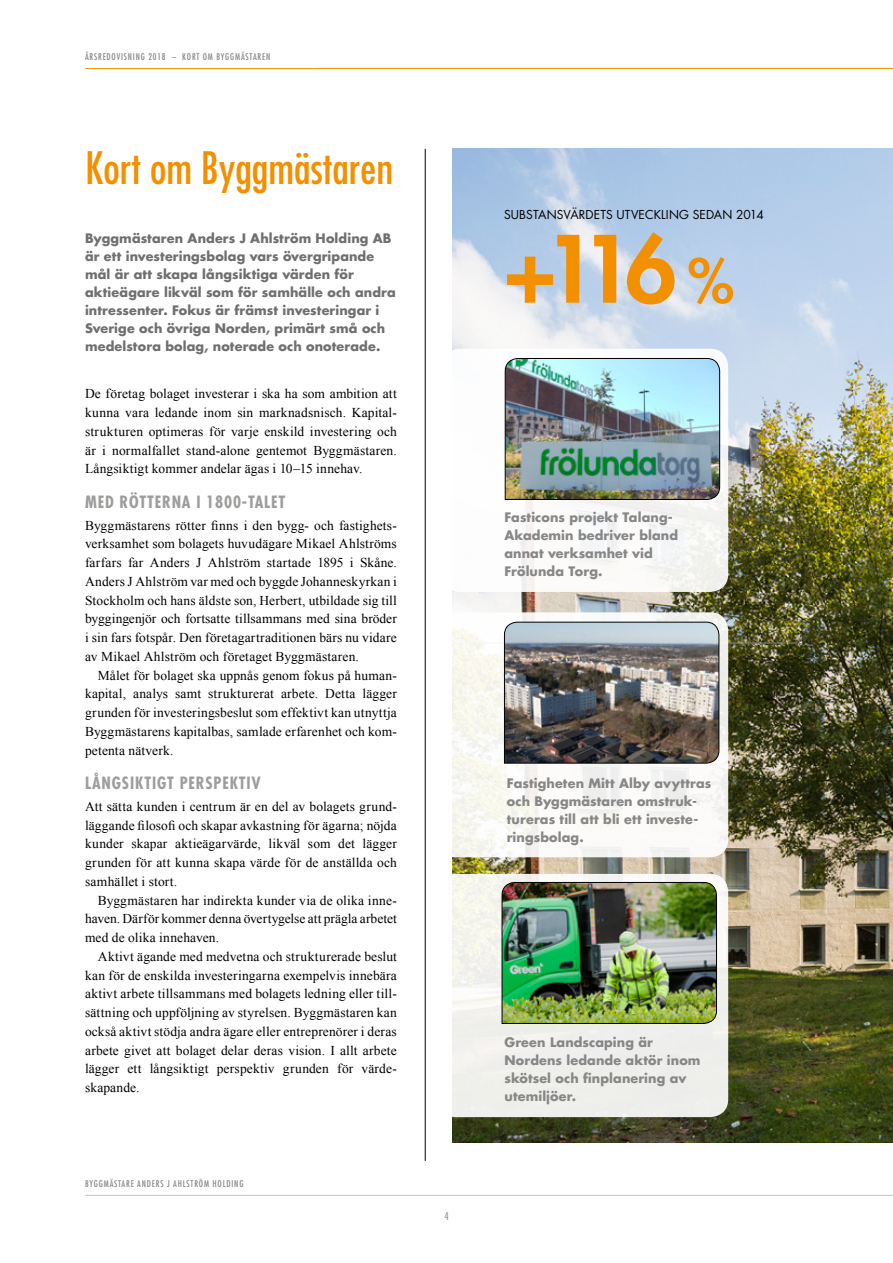
<style>
.page{position:relative;width:893px;height:1263px;background:#fff}
.page>*{position:absolute;margin:0;border:0;box-sizing:border-box;transform-origin:0 0}
.t1{font:800 90px "Futura LT";color:#f39000}
.t2{font:condensed 43.5px "Futura LT";color:#f39000}
.t3{font:700 condensed 16.5px "Futura LT";letter-spacing:.05em;color:#9d9d9c}
.t4{font:13.5px/18.8px "Times New Roman";letter-spacing:.01em;color:#000;text-align:justify}
.t5{font:700 12.75px/18px "Futura LT";letter-spacing:.01em;color:#6f6f6f}
.t6{font:700 12.75px/18px "Futura LT";letter-spacing:.01em;color:#878787}
.t7{font:12px "Futura LT";letter-spacing:.01em;color:#000}
.t8{font:condensed 10.5px "Futura LT";color:#9d9d9c}
.t9{font:condensed 9px "Futura LT";letter-spacing:.09em;color:#878787}
.s1{font-size:58.5px}
</style>
<div class="page">
<hr style="left:85px;top:68px;width:808px;height:1px;background:#f39000">
<hr style="left:85px;top:1195px;width:808px;height:1px;background:#c6c6c6">
<img style="left:453px;top:149px;width:440px;height:993px">
<hr style="left:425px;top:149px;width:1px;height:1012px;background:#000">
<hr style="left:459px;top:643px;width:338px;height:1px;background:#878787">
<svg style="left:438px;top:874px;width:290px;height:243px;fill:#eff0ec"></svg>
<div style="left:438px;top:612px;width:290px;height:245px;background:linear-gradient(to right,#fafaf5,#f7f6f5);border-radius:18px"></div>
<div style="left:442px;top:349px;width:286px;height:243px;background:#fff;border-radius:18px"></div>
<img style="left:501px;top:882px;width:216px;height:142px">
<img style="left:504px;top:621px;width:216px;height:143px">
<img style="left:504px;top:358px;width:216px;height:142px">
<p class="t9" style="left:85px;top:52px;width:187px">ÅRSREDOVISNING 2018 – KORT OM BYGGMÄSTAREN</p>
<h2 class="t2" style="left:85px;top:141px;width:310px">Kort om Byggmästaren</h2>
<p class="t5" style="left:85px;top:229px;width:312px">Byggmästaren Anders J Ahlström Holding AB är ett investeringsbolag vars övergripande mål är att skapa långsiktiga värden för aktieägare likväl som för samhälle och andra intressenter. Fokus är främst investeringar i Sverige och övriga Norden, primärt små och medelstora bolag, noterade och onoterade.</p>
<p class="t4" style="left:85px;top:384px;width:313px">De företag bolaget investerar i ska ha som ambition att kunna vara ledande inom sin marknadsnisch. Kapital&shy;strukturen optimeras för varje enskild investering och är i normalfallet stand-alone gentemot Byggmästaren.<br>Långsiktigt kommer andelar ägas i 10–15 innehav.</p>
<p class="t3" style="left:85px;top:491px;width:202px">MED RÖTTERNA I 1800-TALET</p>
<p class="t4" style="left:85px;top:515px;width:313px">Byggmästarens rötter finns i den bygg- och fastighets&shy;verksamhet som bolagets huvudägare Mikael Ahlströms farfars far Anders J Ahlström startade 1895 i Skåne.<br>Anders J Ahlström var med och byggde Johanneskyrkan i Stockholm och hans äldste son, Herbert, utbildade sig till byggingenjör och fortsatte tillsammans med sina bröder i sin fars fotspår. Den företagartraditionen bärs nu vidare av Mikael Ahlström och företaget Byggmästaren.</p>
<p class="t4" style="left:85px;top:665px;width:313px;text-indent:13px">Målet för bolaget ska uppnås genom fokus på human&shy;kapital, analys samt strukturerat arbete. Detta lägger grunden för investeringsbeslut som effektivt kan utnyttja Byggmästarens kapitalbas, samlade erfarenhet och kom&shy;petenta nätverk.</p>
<p class="t3" style="left:85px;top:773px;width:177px">LÅNGSIKTIGT PERSPEKTIV</p>
<p class="t4" style="left:85px;top:797px;width:313px">Att sätta kunden i centrum är en del av bolagets grund&shy;läggande filosofi och skapar avkastning för ägarna; nöjda kunder skapar aktieägarvärde, likväl som det lägger grunden för att kunna skapa värde för de anställda och samhället i stort.</p>
<p class="t4" style="left:85px;top:890px;width:313px;text-indent:13px">Byggmästaren har indirekta kunder via de olika inne&shy;haven. Därför kommer denna övertygelse att prägla arbetet med de olika innehaven.</p>
<p class="t4" style="left:85px;top:947px;width:313px;text-indent:13px">Aktivt ägande med medvetna och strukturerade beslut kan för de enskilda investeringarna exempelvis innebära aktivt arbete tillsammans med bolagets ledning eller till&shy;sättning och uppföljning av styrelsen. Byggmästaren kan också aktivt stödja andra ägare eller entreprenörer i deras arbete givet att bolaget delar deras vision. I allt arbete lägger ett långsiktigt perspektiv grunden för värde&shy;skapande.</p>
<p class="t9" style="left:85px;top:1178px;width:160px">BYGGMÄSTARE ANDERS J AHLSTRÖM HOLDING</p>
<p class="t8" style="left:444px;top:1210px;width:6px">4</p>
<p class="t7" style="left:504px;top:207px;width:261px">SUBSTANSVÄRDETS UTVECKLING SEDAN 2014</p>
<h1 class="t1" style="left:504px;top:209px;width:231px">+116 <span class="s1">%</span></h1>
<p class="t6" style="left:504px;top:508px;width:175px">Fasticons projekt Talang-<br>Akademin bedriver bland annat verksamhet vid<br>Frölunda Torg.</p>
<p class="t6" style="left:507px;top:774px;width:206px">Fastigheten Mitt Alby avyttras och Byggmästaren omstruk&shy;tureras till att bli ett investe&shy;ringsbolag.</p>
<p class="t6" style="left:504px;top:1033px;width:198px">Green Landscaping är<br>Nordens ledande aktör inom skötsel och finplanering av utemiljöer.</p>
</div>
